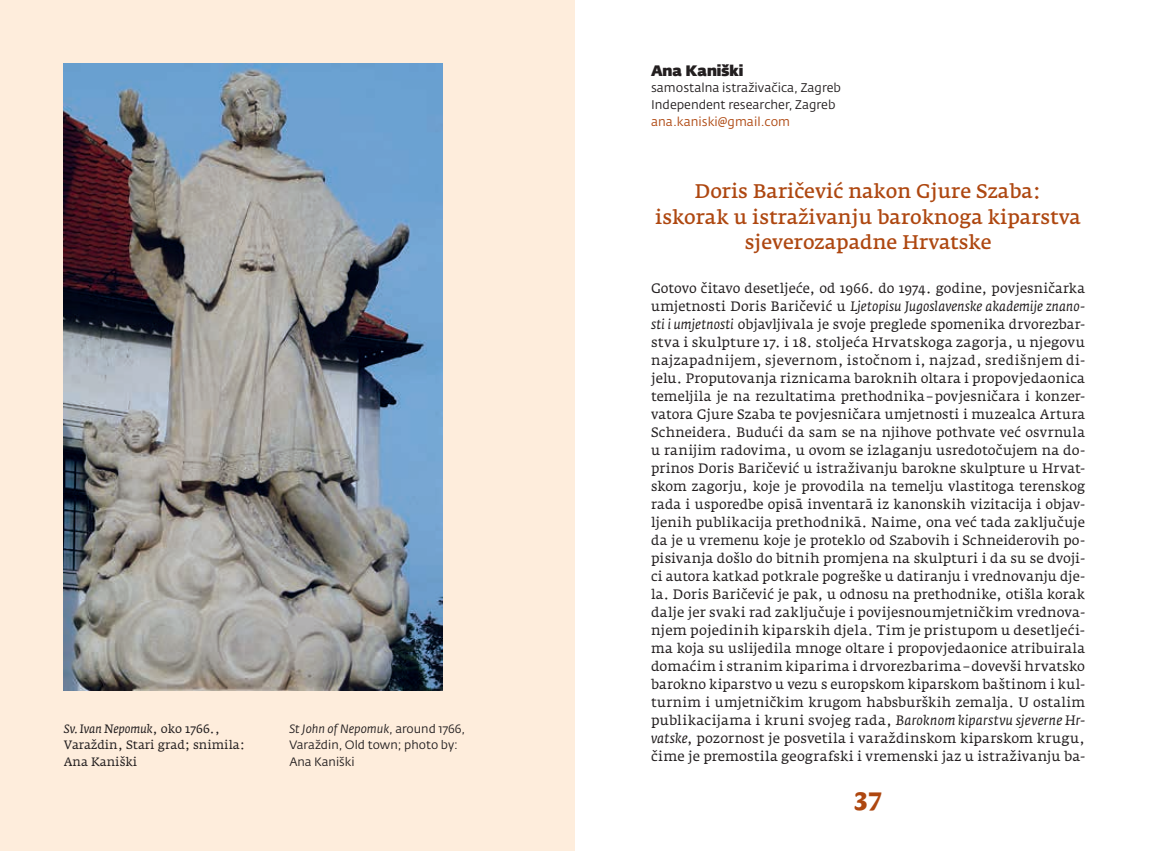
<style>
.page{position:relative;width:1149px;height:851px;background:#fff}
.page>*{position:absolute;margin:0;border:0;box-sizing:border-box;transform-origin:0 0}
.t1{font:900 25.5px "Fresco";color:#ae4710}
.t2{font:600 19.5px/25.5px "Fedra Serif A Std";color:#ae4710;text-align:center}
.t3{font:800 15px "Fe Sa Dis";color:#231f20}
.t4{font:13.5px/18px "Fedra Serif A Std";letter-spacing:.005em;color:#231f20;text-align:justify}
.t5{font:12.45px/17px "Fedra Sans Std";color:#231f20}
.t6{font:12.45px "Fedra Sans Std";color:#ae4710}
.t7{font:12px/16.5px "Fedra Sans Std";color:#231f20}
.t8{font:12px/16.5px "Fedra Serif A Std";color:#231f20}
.s1{font-style:italic}
</style>
<div class="page">
<div style="left:0;top:0;width:574px;height:850px;background:#feeddc"></div>
<img style="left:64px;top:64px;width:378px;height:626px">
<p class="t8" style="left:64px;top:720px;width:183px"><span class="s1">Sv. Ivan Nepomuk</span>, oko 1766.,<br>Varaždin, Stari grad; snimila:<br>Ana Kaniški</p>
<p class="t7" style="left:289px;top:720px;width:177px"><span class="s1">St John of Nepomuk</span>, around 1766,<br>Varaždin, Old town; photo by:<br>Ana Kaniški</p>
<p class="t3" style="left:651px;top:61px;width:94px">Ana Kaniški</p>
<p class="t5" style="left:651px;top:80px;width:191px">samostalna istraživačica, Zagreb<br>Independent researcher, Zagreb</p>
<p class="t6" style="left:651px;top:114px;width:140px">ana.kaniski@gmail.com</p>
<h2 class="t2" style="left:655px;top:179px;width:427px">Doris Baričević nakon Gjure Szaba:<br>iskorak u istraživanju baroknoga kiparstva sjeverozapadne Hrvatske</h2>
<p class="t4" style="left:651px;top:279px;width:435px">Gotovo čitavo desetljeće, od 1966. do 1974. godine, povjesničarka umjetnosti Doris Baričević u <span class="s1">Ljetopisu Jugoslavenske akademije znano&shy;sti i umjetnosti</span> objavljivala je svoje preglede spomenika drvorezbar&shy;stva i skulpture 17. i 18. stoljeća Hrvatskoga zagorja, u njegovu najzapadnijem, sjevernom, istočnom i, najzad, središnjem di&shy;jelu. Proputovanja riznicama baroknih oltara i propovjedaonica temeljila je na rezultatima prethodnika–povjesničara i konzer&shy;vatora Gjure Szaba te povjesničara umjetnosti i muzealca Artura Schneidera. Budući da sam se na njihove pothvate već osvrnula u ranijim radovima, u ovom se izlaganju usredotočujem na do&shy;prinos Doris Baričević u istraživanju barokne skulpture u Hrvat&shy;skom zagorju, koje je provodila na temelju vlastitoga terenskog rada i usporedbe opisā inventarā iz kanonskih vizitacija i objav&shy;ljenih publikacija prethodnikā. Naime, ona već tada zaključuje da je u vremenu koje je proteklo od Szabovih i Schneiderovih po&shy;pisivanja došlo do bitnih promjena na skulpturi i da su se dvoji&shy;ci autora katkad potkrale pogreške u datiranju i vrednovanju dje&shy;la. Doris Baričević je pak, u odnosu na prethodnike, otišla korak dalje jer svaki rad zaključuje i povijesnoumjetničkim vrednova&shy;njem pojedinih kiparskih djela. Tim je pristupom u desetljeći&shy;ma koja su uslijedila mnoge oltare i propovjedaonice atribuirala domaćim i stranim kiparima i drvorezbarima–dovevši hrvatsko barokno kiparstvo u vezu s europskom kiparskom baštinom i kul&shy;turnim i umjetničkim krugom habsburških zemalja. U ostalim publikacijama i kruni svojeg rada, <span class="s1">Baroknom kiparstvu sjeverne Hr&shy;vatske</span>, pozornost je posvetila i varaždinskom kiparskom krugu, čime je premostila geografski i vremenski jaz u istraživanju ba-</p>
<h1 class="t1" style="left:853px;top:779px;width:30px">37</h1>
</div>
